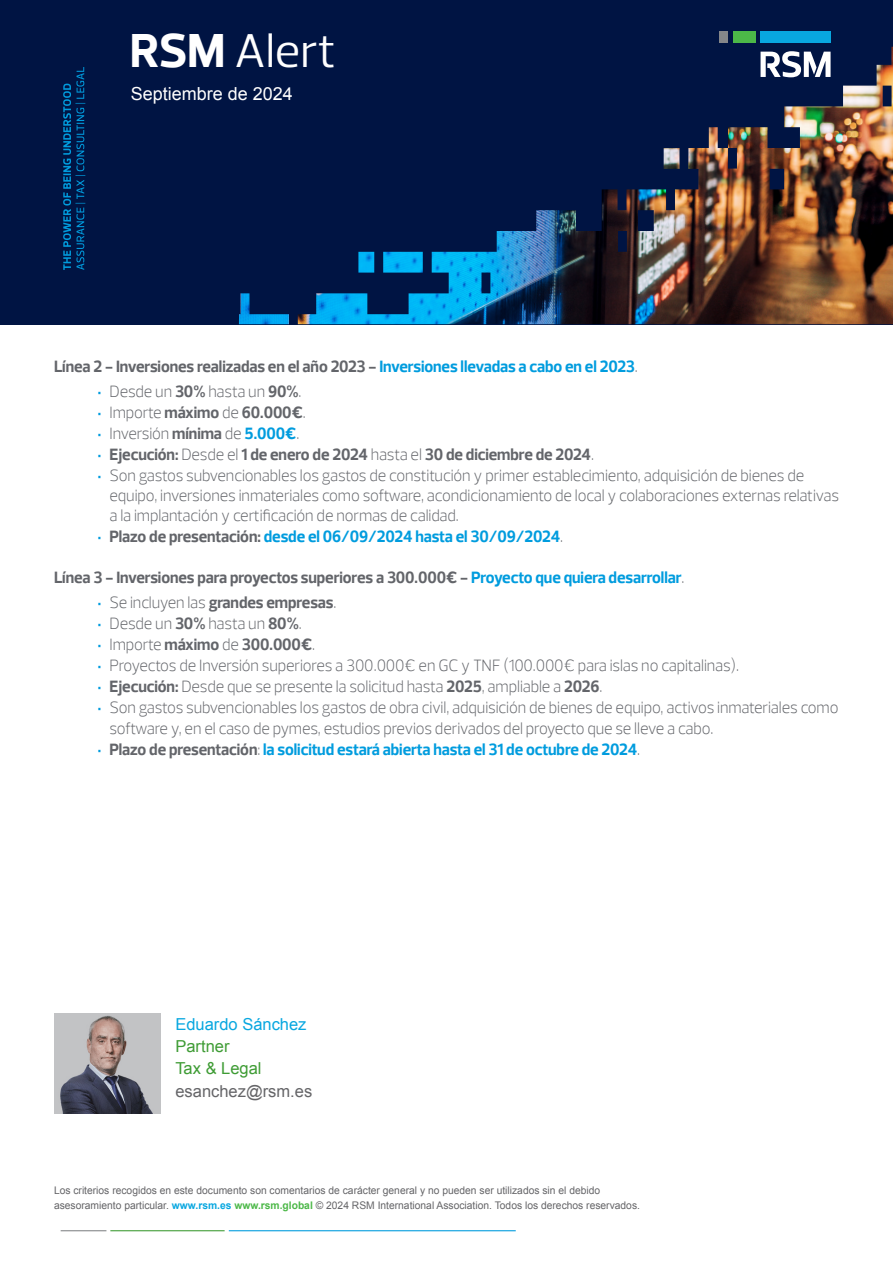
<style>
.page{position:relative;width:893px;height:1263px;background:#fff}
.page>*{position:absolute;margin:0;border:0;box-sizing:border-box;transform-origin:0 0}
.Issues_based_thought{font:48px "Prelo";color:#fff}
.Power_of_being_under{font:18px "Arial";color:#fff}
.Issues_based_thought-2{font:300 16.5px/20.2px "Prelo";letter-spacing:-.01em;color:#63656a}
.Issues_based_thought-3{font:700 16.5px "Prelo";letter-spacing:-.005em;color:#63656a}
.Issues_based_thought-4{font:700 16.5px "Prelo";letter-spacing:-.01em;color:#009cde}
.texto_general{font:16.5px "Arial";color:#3f9c35}
.texto_general-2{font:16.5px "Arial";color:#656568}
.texto_general-3{font:16.5px "Arial";color:#08a7e0}
.Body{font:10.5px/15px "Arial";color:#656568}
.s1{font-weight:700}
.s2{color:#009cde}
.s3{font-weight:300}
.s4{font-weight:700;color:#009cde}
.s5{color:#63656a}
.s6{font-weight:300;color:#63656a}
.s7{font-weight:700;color:#08a7e0}
.s8{font-weight:700;color:#4cb848}
</style>
<div class="page">
<div style="left:0;top:0;width:893px;height:324px;background:#001443"></div>
<img style="left:239px;top:47px;width:654px;height:277px">
<div style="left:760px;top:31px;width:70px;height:11px;background:#08a7e0"></div>
<div style="left:719px;top:31px;width:9px;height:11px;background:#848689"></div>
<div style="left:733px;top:31px;width:22px;height:11px;background:#4cb848"></div>
<svg style="left:760px;top:51px;width:70px;height:26px"></svg>
<hr style="left:110px;top:1230px;width:115px;height:1px;background:#3f9c35">
<hr style="left:229px;top:1230px;width:287px;height:1px;background:#009cde">
<hr style="left:61px;top:1230px;width:45px;height:1px;background:#848689">
<svg style="left:63px;top:67px;width:22px;height:203px"></svg>
<img style="left:54px;top:1014px;width:106px;height:100px">
<p class="Issues_based_thought" style="left:130px;top:21px;width:208px"><span class="s1">RSM</span> Alert</p>
<p class="Power_of_being_under" style="left:131px;top:82px;width:164px">Septiembre de 2024</p>
<p class="Issues_based_thought-3" style="left:54px;top:357px;width:585px">Línea 2 - Inversiones realizadas en el año 2023 - <span class="s2">Inversiones llevadas a cabo en el 2023</span><span class="s3">.</span></p>
<p class="Issues_based_thought-2" style="left:98px;top:381px;width:206px"><span class="s4">•</span> Desde un <span class="s1">30%</span> hasta un <span class="s1">90%</span>.</p>
<p class="Issues_based_thought-3" style="left:98px;top:403px;width:210px"><span class="s2">•</span> <span class="s3">Importe</span> máximo <span class="s3">de</span> 60.000€<span class="s3">.</span></p>
<p class="Issues_based_thought-2" style="left:98px;top:423px;width:203px"><span class="s4">•</span> Inversión <span class="s1">mínima</span> de <span class="s4">5.000€</span>.</p>
<p class="Issues_based_thought-3" style="left:98px;top:445px;width:498px"><span class="s2">•</span> Ejecución: <span class="s3">Desde el</span> 1 de enero de 2024 <span class="s3">hasta el</span> 30 de diciembre de 2024<span class="s3">.</span></p>
<p class="Issues_based_thought-2" style="left:110px;top:465px;width:731px;text-indent:-12px"><span class="s4">•</span> Son gastos subvencionables los gastos de constitución y primer establecimiento, adquisición de bienes de equipo, inversiones inmateriales como software, acondicionamiento de local y colaboraciones externas relativas a la implantación y certificación de normas de calidad.</p>
<p class="Issues_based_thought-4" style="left:98px;top:528px;width:467px">• <span class="s5">Plazo de presentación:</span> desde el 06/09/2024 hasta el 30/09/2024<span class="s6">.</span></p>
<p class="Issues_based_thought-3" style="left:54px;top:568px;width:632px">Línea 3 - Inversiones para proyectos superiores a 300.000€ - <span class="s2">Proyecto que quiera desarrollar</span><span class="s3">.</span></p>
<p class="Issues_based_thought-3" style="left:98px;top:593px;width:240px"><span class="s2">•</span> <span class="s3">Se incluyen las</span> grandes empresas<span class="s3">.</span></p>
<p class="Issues_based_thought-2" style="left:98px;top:613px;width:206px"><span class="s4">•</span> Desde un <span class="s1">30%</span> hasta un <span class="s1">80%</span>.</p>
<p class="Issues_based_thought-3" style="left:98px;top:635px;width:219px"><span class="s2">•</span> <span class="s3">Importe</span> máximo <span class="s3">de</span> 300.000€<span class="s3">.</span></p>
<p class="Issues_based_thought-2" style="left:98px;top:655px;width:643px"><span class="s4">•</span> Proyectos de Inversión superiores a 300.000€ en GC y TNF (100.000€ para islas no capitalinas).</p>
<p class="Issues_based_thought-2" style="left:98px;top:676px;width:506px"><span class="s4">•</span> <span class="s1">Ejecución:</span> Desde que se presente la solicitud hasta <span class="s1">2025</span>, ampliable a <span class="s1">2026</span>.</p>
<p class="Issues_based_thought-2" style="left:110px;top:697px;width:731px;text-indent:-12px"><span class="s4">•</span> Son gastos subvencionables los gastos de obra civil, adquisición de bienes de equipo, activos inmateriales como software y, en el caso de pymes, estudios previos derivados del proyecto que se lleve a cabo.</p>
<p class="Issues_based_thought-4" style="left:98px;top:740px;width:544px">• <span class="s5">Plazo de presentación</span><span class="s6">:</span> la solicitud estará abierta hasta el 31 de octubre de 2024<span class="s6">.</span></p>
<p class="texto_general-3" style="left:175px;top:1013px;width:133px">Eduardo Sánchez</p>
<p class="texto_general" style="left:175px;top:1035px;width:56px">Partner</p>
<p class="texto_general" style="left:175px;top:1058px;width:88px">Tax &amp; Legal</p>
<p class="texto_general-2" style="left:175px;top:1080px;width:138px">esanchez@rsm.es</p>
<p class="Body" style="left:54px;top:1183px;width:587px">Los criterios recogidos en este documento son comentarios de carácter general y no pueden ser utilizados sin el debido asesoramiento particular. <span class="s7">www.rsm.es</span> <span class="s8">www.rsm.global</span> © 2024 RSM International Association. Todos los derechos reservados.</p>
</div>
